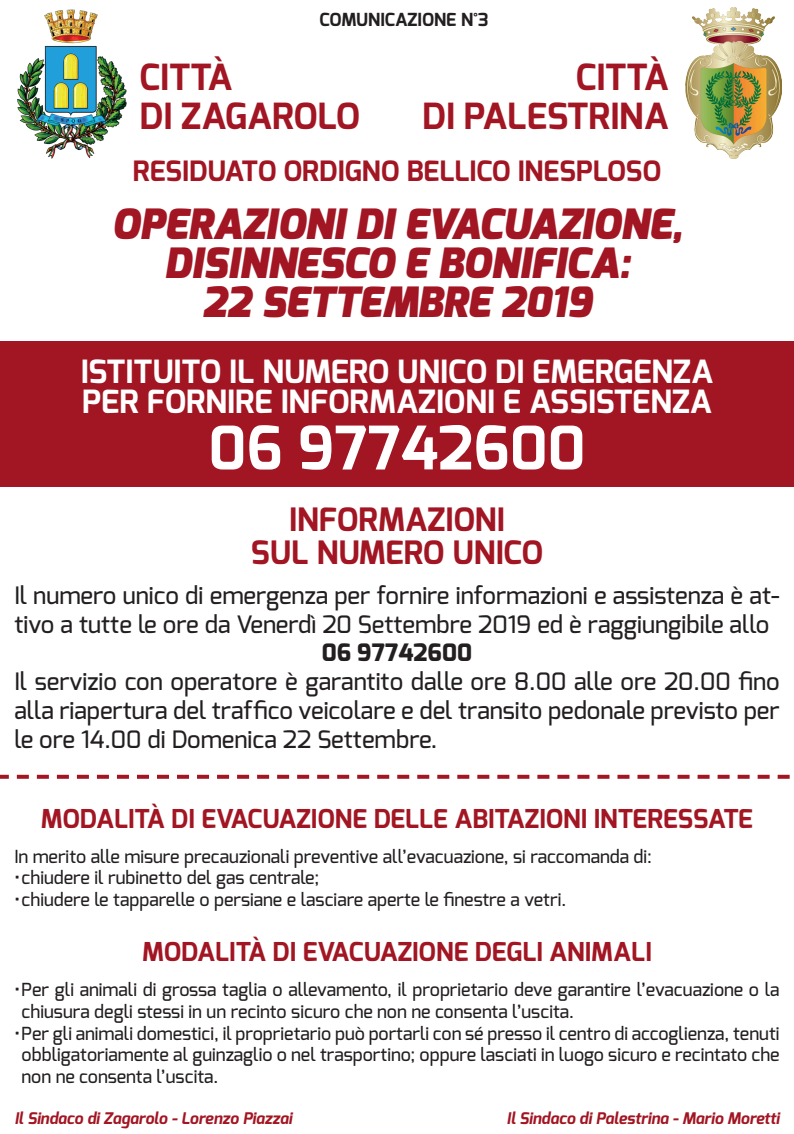
<style>
.page{position:relative;width:794px;height:1134px;background:#fff}
.page>*{position:absolute;margin:0;border:0;box-sizing:border-box;transform-origin:0 0}
.t1{font:700 60px "Exo";color:#fff}
.t2{font:italic 900 41.72px "Exo";color:#a21522}
.t3{font:700 36px "Exo";color:#a21522}
.t4{font:700 32.2px "Exo";color:#a21522}
.t5{font:700 32px "Exo";color:#fff}
.t6{font:700 28px "Exo";color:#a21522}
.t7{font:700 26px "Exo";color:#a21522}
.t8{font:500 24px/28.8px "Exo";color:#231f20}
.t9{font:800 24px "Exo";color:#231f20}
.t10{font:500 18px/21.6px "Exo";color:#231f20}
.t11{font:700 18px "Exo";color:#231f20}
.t12{font:italic 700 16px "Exo";color:#a21522}
</style>
<div class="page">
<div style="left:0;top:341px;width:794px;height:145px;background:#a21522"></div>
<img style="left:17px;top:9px;width:110px;height:150px">
<img style="left:685px;top:8px;width:96px;height:151px">
<svg style="left:0;top:775px;width:790px;height:4px"></svg>
<p class="t11" style="left:319px;top:8px;width:171px">COMUNICAZIONE N°3</p>
<p class="t3" style="left:140px;top:53px;width:94px">CITTÀ</p>
<p class="t3" style="left:140px;top:92px;width:222px">DI ZAGAROLO</p>
<p class="t3" style="left:576px;top:53px;width:94px">CITTÀ</p>
<p class="t3" style="left:422px;top:92px;width:248px">DI PALESTRINA</p>
<p class="t6" style="left:133px;top:153px;width:530px">RESIDUATO ORDIGNO BELLICO INESPLOSO</p>
<p class="t2" style="left:112px;top:197px;width:572px">OPERAZIONI DI EVACUAZIONE,</p>
<p class="t2" style="left:164px;top:236px;width:467px">DISINNESCO E BONIFICA:</p>
<p class="t2" style="left:202px;top:276px;width:391px">22 SETTEMBRE 2019</p>
<p class="t5" style="left:81px;top:351px;width:634px">ISTITUITO IL NUMERO UNICO DI EMERGENZA</p>
<p class="t5" style="left:82px;top:381px;width:631px">PER FORNIRE INFORMAZIONI E ASSISTENZA</p>
<p class="t1" style="left:208px;top:409px;width:378px">06 97742600</p>
<p class="t4" style="left:289px;top:499px;width:217px">INFORMAZIONI</p>
<p class="t4" style="left:251px;top:531px;width:293px">SUL NUMERO UNICO</p>
<p class="t8" style="left:14px;top:581px;width:766px">Il numero unico di emergenza per fornire informazioni e assistenza è at&shy;tivo a tutte le ore da Venerdì 20 Settembre 2019 ed è raggiungibile allo</p>
<p class="t9" style="left:322px;top:637px;width:152px">06 97742600</p>
<p class="t8" style="left:14px;top:667px;width:766px;text-align:justify">Il servizio con operatore è garantito dalle ore 8.00 alle ore 20.00 fino alla riapertura del traffico veicolare e del transito pedonale previsto per le ore 14.00 di Domenica 22 Settembre.</p>
<p class="t7" style="left:41px;top:801px;width:713px">MODALITÀ DI EVACUAZIONE DELLE ABITAZIONI INTERESSATE</p>
<p class="t10" style="left:14px;top:845px;width:639px">In merito alle misure precauzionali preventive all’evacuazione, si raccomanda di:</p>
<p class="t10" style="left:14px;top:867px;width:306px">•chiudere il rubinetto del gas centrale;</p>
<p class="t10" style="left:14px;top:889px;width:553px">•chiudere le tapparelle o persiane e lasciare aperte le finestre a vetri.</p>
<p class="t7" style="left:142px;top:935px;width:511px">MODALITÀ DI EVACUAZIONE DEGLI ANIMALI</p>
<p class="t10" style="left:22px;top:979px;width:759px;text-indent:-7px">•Per gli animali di grossa taglia o allevamento, il proprietario deve garantire l’evacuazione o la chiusura degli stessi in un recinto sicuro che non ne consenta l’uscita.</p>
<p class="t10" style="left:22px;top:1022px;width:759px;text-align:justify;text-indent:-7px">•Per gli animali domestici, il proprietario può portarli con sé presso il centro di accoglienza, tenuti obbligatoriamente al guinzaglio o nel trasportino; oppure lasciati in luogo sicuro e recintato che non ne consenta l’uscita.</p>
<p class="t12" style="left:14px;top:1108px;width:279px">Il Sindaco di Zagarolo - Lorenzo Piazzai</p>
<p class="t12" style="left:506px;top:1108px;width:274px">Il Sindaco di Palestrina - Mario Moretti</p>
</div>
